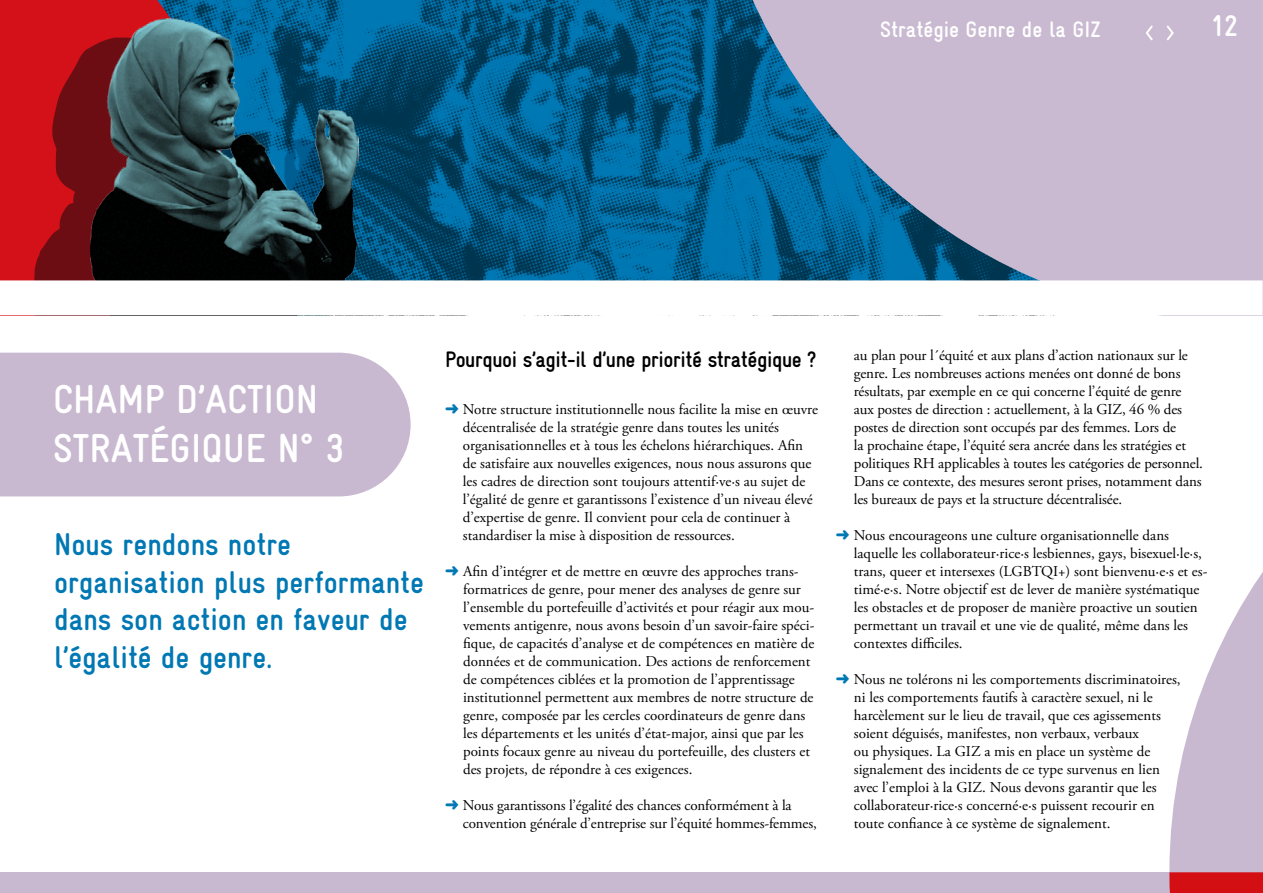
<style>
.page{position:relative;width:1263px;height:893px;background:#fff}
.page>*{position:absolute;margin:0;border:0;box-sizing:border-box;transform-origin:0 0}
.t1{font:700 40.5px/48.6px "Gravur Condensed";color:#fff}
.t2{font:700 31.5px/37.8px "Gravur Condensed";color:#0078b3}
.t3{font:700 30px "Gravur Condensed";color:#fff}
.t4{font:700 condensed 22.5px "Gravur";letter-spacing:-.02em;color:#000}
.t5{font:700 22.5px "Gravur Condensed";color:#fff}
.t6{font:15px/18px "Adobe Garamond Pro";color:#000}
.s1{color:#0078b3}
</style>
<div class="page">
<img style="left:225px;top:0;width:485px;height:280px">
<svg style="left:0;top:0;width:225px;height:280px;background:#c21722"></svg>
<svg style="left:710px;top:0;width:553px;height:280px;background:#92a1bf"></svg>
<svg style="left:33px;top:38px;width:57px;height:242px;background:#9d0e15"></svg>
<svg style="left:90px;top:19px;width:269px;height:261px;background:#24414f"></svg>
<div style="left:0;top:353px;width:411px;height:143px;background:#c8b9d1"></div>
<svg style="left:1169px;top:572px;width:94px;height:300px;fill:#c8b9d1"></svg>
<div style="left:0;top:872px;width:1263px;height:21px;background:#c8b9d1"></div>
<div style="left:1169px;top:872px;width:94px;height:21px;background:#d40f14"></div>
<svg style="left:1165px;top:24px;width:10px;height:18px"></svg>
<svg style="left:1144px;top:24px;width:10px;height:18px"></svg>
<h3 class="t5" style="left:880px;top:17px;width:222px">Stratégie Genre de la GIZ</h3>
<h3 class="t3" style="left:1211px;top:9px;width:29px">12</h3>
<h1 class="t1" style="left:53px;top:375px;width:292px">CHAMP D’ACTION<br>STRATÉGIQUE N° 3</h1>
<h2 class="t2" style="left:54px;top:525px;width:371px">Nous rendons notre organisation plus performante dans son action en faveur de l’égalité de genre.</h2>
<h3 class="t4" style="left:445px;top:347px;width:373px">Pourquoi s’agit-il d’une priorité stratégique ?</h3>
<p class="t6" style="left:463px;top:401px;width:357px;text-indent:-18px"><span class="s1">➜</span> Notre structure institutionnelle nous facilite la mise en œuvre décentralisée de la stratégie genre dans toutes les unités organisationnelles et à tous les échelons hiérarchiques. Afin de satisfaire aux nouvelles exigences, nous nous assurons que les cadres de direction sont toujours attentif·ve·s au sujet de l’égalité de genre et garantissons l’existence d’un niveau élevé d’expertise de genre. Il convient pour cela de continuer à standardiser la mise à disposition de ressources.</p>
<p class="t6" style="left:463px;top:563px;width:353px;text-indent:-18px"><span class="s1">➜</span> Afin d’intégrer et de mettre en œuvre des approches trans&shy;formatrices de genre, pour mener des analyses de genre sur l’ensemble du portefeuille d’activités et pour réagir aux mou&shy;vements antigenre, nous avons besoin d’un savoir-faire spéci&shy;fique, de capacités d’analyse et de compétences en matière de données et de communication. Des actions de renforcement de compétences ciblées et la promotion de l’apprentissage institutionnel permettent aux membres de notre structure de genre, composée par les cercles coordinateurs de genre dans les départements et les unités d’état-major, ainsi que par les points focaux genre au niveau du portefeuille, des clusters et des projets, de répondre à ces exigences.</p>
<p class="t6" style="left:463px;top:797px;width:355px;text-indent:-18px"><span class="s1">➜</span> Nous garantissons l’égalité des chances conformément à la convention générale d’entreprise sur l’équité hommes-femmes,</p>
<p class="t6" style="left:854px;top:347px;width:351px">au plan pour l´équité et aux plans d’action nationaux sur le genre. Les nombreuses actions menées ont donné de bons résultats, par exemple en ce qui concerne l’équité de genre aux postes de direction : actuellement, à la GIZ, 46 % des postes de direction sont occupés par des femmes. Lors de<br>la prochaine étape, l’équité sera ancrée dans les stratégies et politiques RH applicables à toutes les catégories de personnel.<br>Dans ce contexte, des mesures seront prises, notamment dans les bureaux de pays et la structure décentralisée.</p>
<p class="t6" style="left:854px;top:527px;width:355px;text-indent:-18px"><span class="s1">➜</span> Nous encourageons une culture organisationnelle dans laquelle les collaborateur·rice·s lesbiennes, gays, bisexuel·le·s, trans, queer et intersexes (LGBTQI+) sont bienvenu·e·s et es&shy;timé·e·s. Notre objectif est de lever de manière systématique les obstacles et de proposer de manière proactive un soutien permettant un travail et une vie de qualité, même dans les contextes difficiles.</p>
<p class="t6" style="left:854px;top:671px;width:328px;text-indent:-18px"><span class="s1">➜</span> Nous ne tolérons ni les comportements discriminatoires, ni les comportements fautifs à caractère sexuel, ni le harcèlement sur le lieu de travail, que ces agissements soient déguisés, manifestes, non verbaux, verbaux<br>ou physiques. La GIZ a mis en place un système de signalement des incidents de ce type survenus en lien avec l’emploi à la GIZ. Nous devons garantir que les collaborateur·rice·s concerné·e·s puissent recourir en toute confiance à ce système de signalement.</p>
</div>
